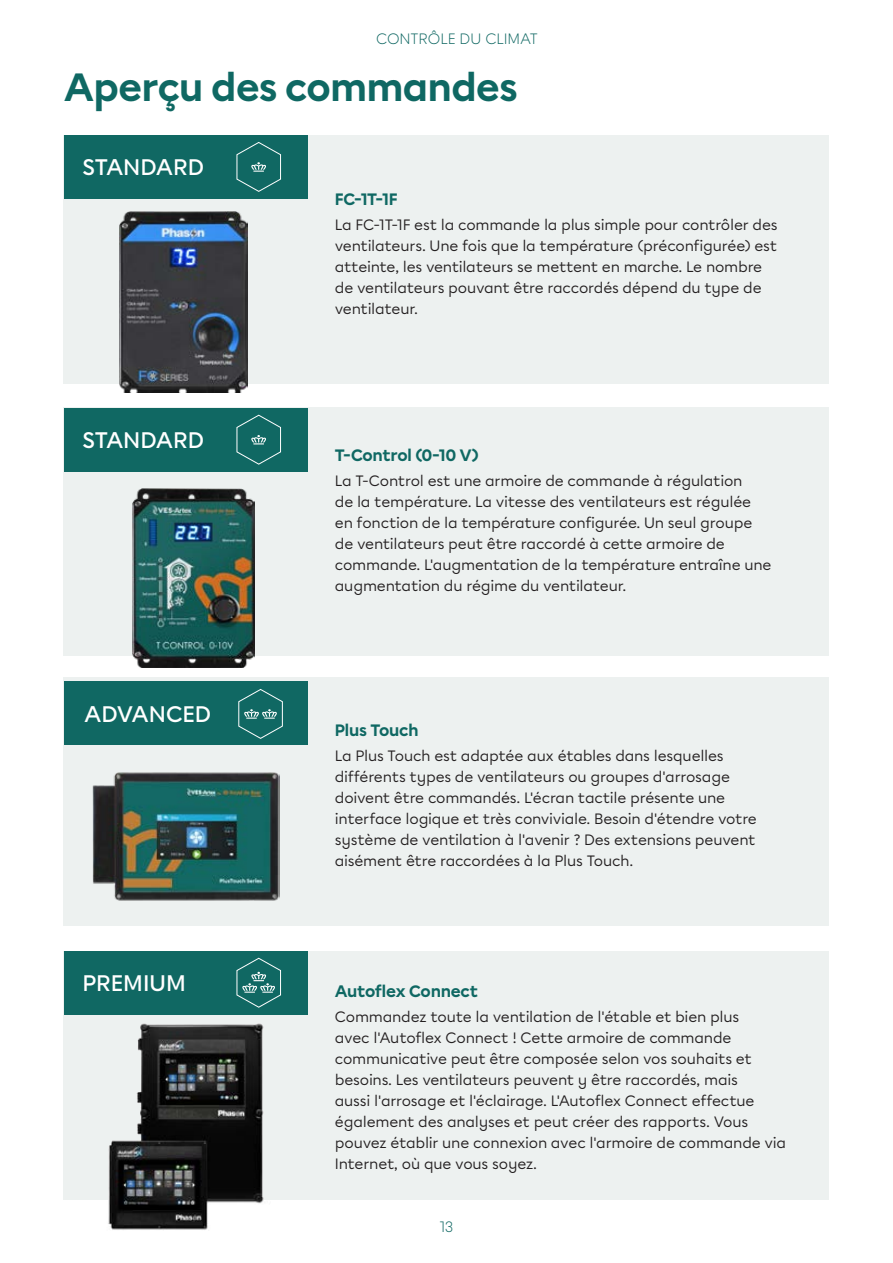
<style>
.page{position:relative;width:893px;height:1263px;background:#fff}
.page>*{position:absolute;margin:0;border:0;box-sizing:border-box;transform-origin:0 0}
.t1{font:700 39px "Chromatica";letter-spacing:-.025em;color:#0f6863}
.t2{font:500 22.5px "Chromatica";letter-spacing:-.01em;color:#fff}
.t3{font:700 16.5px "Chromatica";letter-spacing:-.025em;color:#0f6863}
.t4{font:15px/21px "Chromatica";letter-spacing:-.02em;color:#231f20}
.t5{font:300 15px "Chromatica";letter-spacing:-.01em;color:#106863}
</style>
<div class="page">
<div style="left:64px;top:135px;width:765px;height:248px;background:#edf1f0"></div>
<div style="left:64px;top:951px;width:765px;height:248px;background:#edf1f0"></div>
<div style="left:64px;top:677px;width:765px;height:249px;background:#edf1f0"></div>
<div style="left:64px;top:407px;width:765px;height:248px;background:#edf1f0"></div>
<div style="left:64px;top:681px;width:243px;height:64px;background:#106863"></div>
<svg style="left:238px;top:689px;width:45px;height:50px"></svg>
<div style="left:64px;top:135px;width:243px;height:64px;background:#106863"></div>
<svg style="left:236px;top:142px;width:45px;height:50px"></svg>
<div style="left:64px;top:408px;width:243px;height:64px;background:#106863"></div>
<svg style="left:236px;top:414px;width:45px;height:51px"></svg>
<div style="left:64px;top:951px;width:243px;height:64px;background:#106863"></div>
<svg style="left:236px;top:957px;width:45px;height:51px"></svg>
<img style="left:120px;top:211px;width:127px;height:182px">
<img style="left:98px;top:1023px;width:174px;height:207px">
<img style="left:92px;top:772px;width:188px;height:129px">
<img style="left:132px;top:488px;width:122px;height:179px">
<p class="t5" style="left:376px;top:29px;width:163px">CONTRÔLE DU CLIMAT</p>
<h1 class="t1" style="left:64px;top:61px;width:455px">Aperçu des commandes</h1>
<h2 class="t2" style="left:82px;top:152px;width:123px">STANDARD</h2>
<h2 class="t2" style="left:82px;top:425px;width:123px">STANDARD</h2>
<h2 class="t2" style="left:84px;top:699px;width:128px">ADVANCED</h2>
<h2 class="t2" style="left:82px;top:968px;width:105px">PREMIUM</h2>
<p class="t3" style="left:335px;top:188px;width:64px">FC-1T-1F</p>
<p class="t4" style="left:335px;top:215px;width:444px">La FC-1T-1F est la commande la plus simple pour contrôler des ventilateurs. Une fois que la température (préconfigurée) est atteinte, les ventilateurs se mettent en marche. Le nombre de ventilateurs pouvant être raccordés dépend du type de ventilateur.</p>
<p class="t3" style="left:335px;top:444px;width:145px">T-Control (0-10 V)</p>
<p class="t4" style="left:335px;top:471px;width:438px">La T-Control est une armoire de commande à régulation<br>de la température. La vitesse des ventilateurs est régulée en fonction de la température configurée. Un seul groupe de ventilateurs peut être raccordé à cette armoire de commande. L'augmentation de la température entraîne une augmentation du régime du ventilateur.</p>
<p class="t3" style="left:335px;top:719px;width:85px">Plus Touch</p>
<p class="t4" style="left:335px;top:745px;width:424px">La Plus Touch est adaptée aux étables dans lesquelles différents types de ventilateurs ou groupes d'arrosage doivent être commandés. L'écran tactile présente une interface logique et très conviviale. Besoin d'étendre votre système de ventilation à l'avenir ? Des extensions peuvent aisément être raccordées à la Plus Touch.</p>
<p class="t3" style="left:335px;top:980px;width:145px">Autoflex Connect</p>
<p class="t4" style="left:335px;top:1006px;width:453px">Commandez toute la ventilation de l'étable et bien plus<br>avec l'Autoflex Connect ! Cette armoire de commande communicative peut être composée selon vos souhaits et besoins. Les ventilateurs peuvent y être raccordés, mais<br>aussi l'arrosage et l'éclairage. L'Autoflex Connect effectue également des analyses et peut créer des rapports. Vous pouvez établir une connexion avec l'armoire de commande via Internet, où que vous soyez.</p>
<p class="t5" style="left:439px;top:1218px;width:16px">13</p>
</div>
